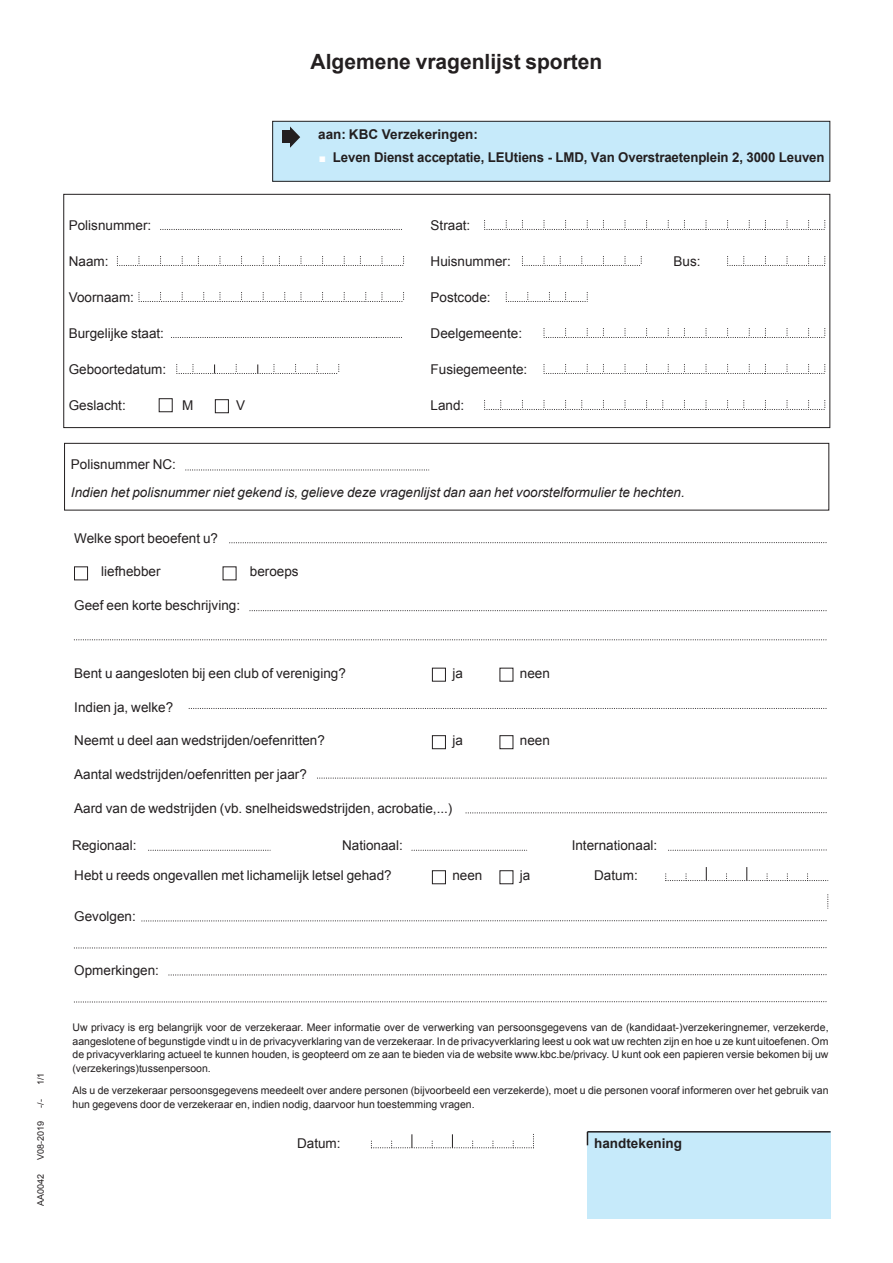
<style>
.page{position:relative;width:893px;height:1263px;background:#fff}
.page>*{position:absolute;margin:0;border:0;box-sizing:border-box;transform-origin:0 0}
.t1{font:700 21px "Arial";color:#231f20}
.t2{font:13.5px "Arial";color:#231f20}
.t3{font:700 13.5px "Arial";letter-spacing:-.01em;color:#231f20}
.t4{font:italic 13.5px "Arial";color:#231f20}
.t5{font:10.5px/13.5px "Arial";color:#231f20;text-align:justify}
.t6{font:9px "Arial";color:#231f20}
.s1{font-weight:400;font-size:12px;color:#fff}
</style>
<div class="page">
<div style="left:63px;top:194px;width:767px;height:234px;border:1px solid #231f20"></div>
<svg style="left:161px;top:229px;width:241px;height:1px"></svg>
<svg style="left:171px;top:337px;width:231px;height:1px"></svg>
<svg style="left:177px;top:364px;width:163px;height:10px"></svg>
<svg style="left:117px;top:256px;width:287px;height:10px"></svg>
<svg style="left:544px;top:328px;width:282px;height:10px"></svg>
<svg style="left:544px;top:364px;width:282px;height:10px"></svg>
<svg style="left:522px;top:256px;width:120px;height:10px"></svg>
<svg style="left:484px;top:220px;width:342px;height:10px"></svg>
<svg style="left:484px;top:400px;width:342px;height:10px"></svg>
<svg style="left:139px;top:292px;width:265px;height:10px"></svg>
<svg style="left:727px;top:256px;width:99px;height:10px"></svg>
<svg style="left:506px;top:292px;width:82px;height:10px"></svg>
<div style="left:215px;top:399px;width:14px;height:14px;border:1px solid #231f20"></div>
<div style="left:159px;top:398px;width:13px;height:14px;border:1px solid #231f20"></div>
<div style="left:273px;top:121px;width:557px;height:60px;background:#c6eafa"></div>
<div style="left:272px;top:121px;width:558px;height:61px;border:1px solid #231f20"></div>
<div style="left:64px;top:443px;width:765px;height:67px;border:1px solid #231f20"></div>
<svg style="left:186px;top:470px;width:243px;height:1px"></svg>
<svg style="left:230px;top:542px;width:597px;height:1px"></svg>
<svg style="left:189px;top:708px;width:638px;height:1px"></svg>
<svg style="left:142px;top:920px;width:685px;height:1px"></svg>
<svg style="left:169px;top:974px;width:658px;height:1px"></svg>
<svg style="left:74px;top:947px;width:753px;height:1px"></svg>
<svg style="left:74px;top:1001px;width:753px;height:1px"></svg>
<svg style="left:250px;top:610px;width:577px;height:1px"></svg>
<svg style="left:74px;top:639px;width:753px;height:1px"></svg>
<svg style="left:665px;top:867px;width:163px;height:14px"></svg>
<svg style="left:371px;top:1134px;width:163px;height:14px"></svg>
<div style="left:74px;top:567px;width:14px;height:13px;border:1px solid #231f20"></div>
<svg style="left:317px;top:778px;width:510px;height:1px"></svg>
<svg style="left:466px;top:812px;width:361px;height:1px"></svg>
<svg style="left:149px;top:850px;width:121px;height:1px"></svg>
<svg style="left:412px;top:850px;width:115px;height:1px"></svg>
<svg style="left:668px;top:850px;width:159px;height:1px"></svg>
<div style="left:432px;top:668px;width:14px;height:13px;border:1px solid #231f20"></div>
<div style="left:432px;top:735px;width:14px;height:14px;border:1px solid #231f20"></div>
<div style="left:500px;top:735px;width:13px;height:14px;border:1px solid #231f20"></div>
<div style="left:432px;top:870px;width:14px;height:14px;border:1px solid #231f20"></div>
<div style="left:500px;top:870px;width:13px;height:14px;border:1px solid #231f20"></div>
<div style="left:587px;top:1132px;width:244px;height:87px;background:#c6eafa"></div>
<hr style="left:587px;top:1131px;width:244px;height:1px;background:#231f20">
<svg style="left:587px;top:1132px;width:1px;height:13px"></svg>
<svg style="left:290px;top:126px;width:10px;height:22px"></svg>
<div style="left:282px;top:130px;width:9px;height:12px;background:#231f20"></div>
<p class="t6" style="left:35px;top:1085px;width:14px;rotate:-90deg">1/1</p>
<p class="t6" style="left:35px;top:1107px;width:10px;rotate:-90deg">-/-</p>
<p class="t6" style="left:35px;top:1160px;width:41px;rotate:-90deg">V08-2019</p>
<p class="t6" style="left:35px;top:1206px;width:34px;rotate:-90deg">AA0042</p>
<p class="t1" style="left:311px;top:48px;width:293px">Algemene vragenlijst sporten</p>
<p class="t2" style="left:69px;top:217px;width:84px">Polisnummer:</p>
<p class="t2" style="left:69px;top:253px;width:41px">Naam:</p>
<p class="t3" style="left:318px;top:125px;width:161px">aan: KBC Verzekeringen:</p>
<p class="t3" style="left:319px;top:149px;width:507px"><span class="s1">■</span> Leven Dienst acceptatie, LEUtiens - LMD, Van Overstraetenplein 2, 3000 Leuven</p>
<p class="t2" style="left:431px;top:217px;width:41px">Straat:</p>
<p class="t2" style="left:431px;top:253px;width:82px">Huisnummer:</p>
<p class="t2" style="left:674px;top:253px;width:29px">Bus:</p>
<p class="t2" style="left:69px;top:289px;width:67px">Voornaam:</p>
<p class="t2" style="left:431px;top:289px;width:62px">Postcode:</p>
<p class="t2" style="left:69px;top:325px;width:97px">Burgelijke staat:</p>
<p class="t2" style="left:69px;top:361px;width:99px">Geboortedatum:</p>
<p class="t2" style="left:69px;top:397px;width:59px">Geslacht:</p>
<p class="t2" style="left:182px;top:397px;width:13px">M</p>
<p class="t2" style="left:236px;top:397px;width:11px">V</p>
<p class="t2" style="left:431px;top:325px;width:93px">Deelgemeente:</p>
<p class="t2" style="left:431px;top:361px;width:98px">Fusiegemeente:</p>
<p class="t2" style="left:431px;top:397px;width:35px">Land:</p>
<p class="t2" style="left:71px;top:456px;width:107px">Polisnummer NC:</p>
<p class="t4" style="left:71px;top:483px;width:615px">Indien het polisnummer niet gekend is, gelieve deze vragenlijst dan aan het voorstelformulier te hechten.</p>
<p class="t2" style="left:74px;top:529px;width:145px">Welke sport beoefent u?</p>
<p class="t2" style="left:101px;top:563px;width:61px">liefhebber</p>
<p class="t2" style="left:250px;top:563px;width:50px">beroeps</p>
<p class="t2" style="left:74px;top:597px;width:167px">Geef een korte beschrijving:</p>
<p class="t2" style="left:74px;top:664px;width:273px">Bent u aangesloten bij een club of vereniging?</p>
<p class="t2" style="left:74px;top:698px;width:101px">Indien ja, welke?</p>
<p class="t2" style="left:74px;top:732px;width:252px">Neemt u deel aan wedstrijden/oefenritten?</p>
<p class="t2" style="left:452px;top:664px;width:12px">ja</p>
<p class="t2" style="left:520px;top:664px;width:32px">neen</p>
<p class="t2" style="left:452px;top:732px;width:12px">ja</p>
<p class="t2" style="left:520px;top:732px;width:32px">neen</p>
<p class="t2" style="left:74px;top:765px;width:234px">Aantal wedstrijden/oefenritten per jaar?</p>
<p class="t2" style="left:74px;top:799px;width:380px">Aard van de wedstrijden (vb. snelheidswedstrijden, acrobatie,...)</p>
<p class="t2" style="left:72px;top:836px;width:66px">Regionaal:</p>
<p class="t2" style="left:342px;top:837px;width:62px">Nationaal:</p>
<p class="t2" style="left:572px;top:837px;width:87px">Internationaal:</p>
<p class="t2" style="left:74px;top:867px;width:319px">Hebt u reeds ongevallen met lichamelijk letsel gehad?</p>
<p class="t2" style="left:74px;top:907px;width:63px">Gevolgen:</p>
<p class="t2" style="left:74px;top:961px;width:86px">Opmerkingen:</p>
<p class="t2" style="left:452px;top:867px;width:32px">neen</p>
<p class="t2" style="left:520px;top:867px;width:12px">ja</p>
<p class="t2" style="left:594px;top:867px;width:45px">Datum:</p>
<p class="t5" style="left:72px;top:1021px;width:758px">Uw privacy is erg belangrijk voor de verzekeraar. Meer informatie over de verwerking van persoonsgegevens van de (kandidaat-)verzekeringnemer, verzekerde, aangeslotene of begunstigde vindt u in de privacyverklaring van de verzekeraar. In de privacyverklaring leest u ook wat uw rechten zijn en hoe u ze kunt uitoefenen. Om de privacyverklaring actueel te kunnen houden, is geopteerd om ze aan te bieden via de website www.kbc.be/privacy. U kunt ook een papieren versie bekomen bij uw (verzekerings)tussenpersoon.</p>
<p class="t5" style="left:72px;top:1084px;width:757px">Als u de verzekeraar persoonsgegevens meedeelt over andere personen (bijvoorbeeld een verzekerde), moet u die personen vooraf informeren over het gebruik van hun gegevens door de verzekeraar en, indien nodig, daarvoor hun toestemming vragen.</p>
<p class="t2" style="left:297px;top:1135px;width:45px">Datum:</p>
<p class="t3" style="left:594px;top:1134px;width:89px">handtekening</p>
</div>
